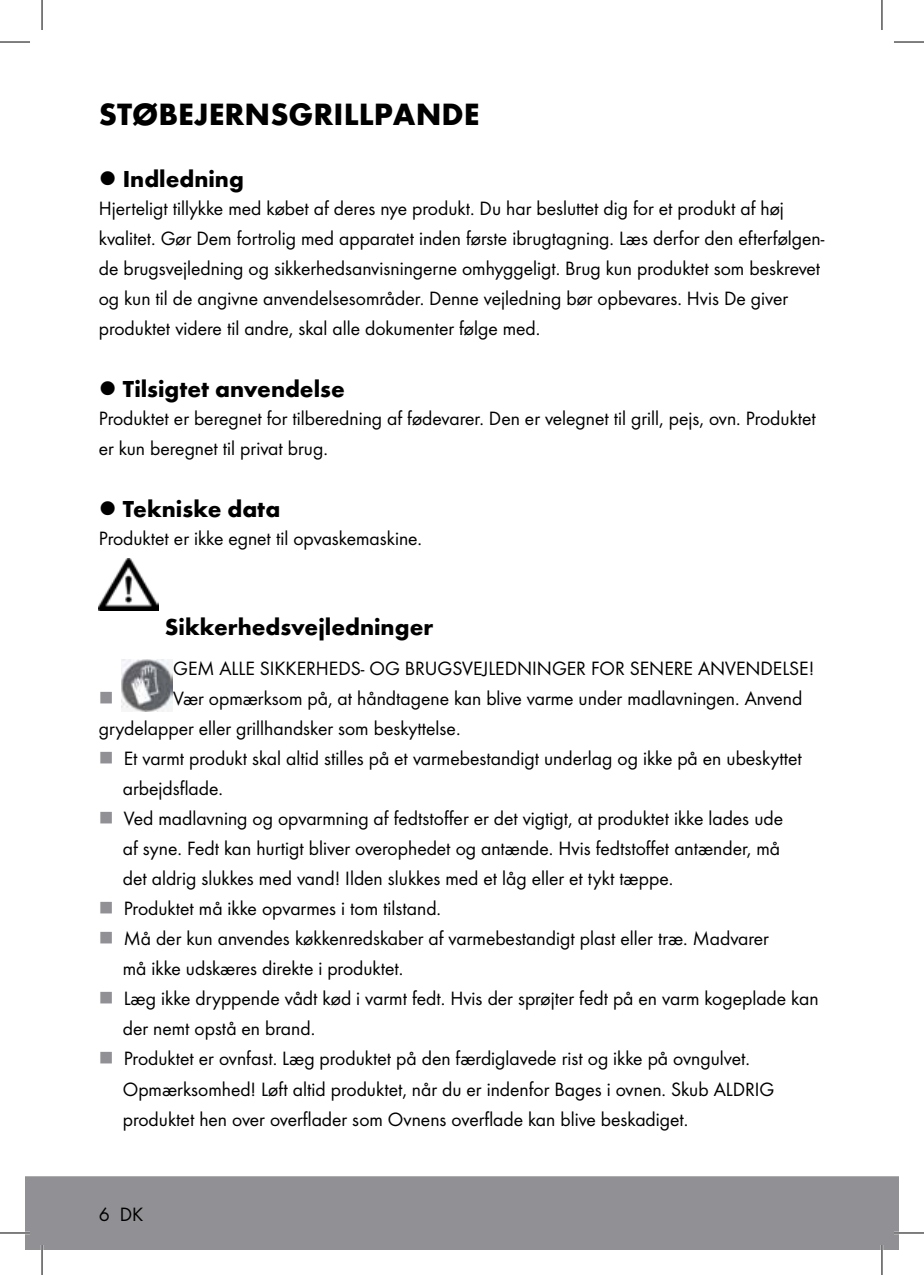
<style>
.page{position:relative;width:924px;height:1275px;background:#fff}
.page>*{position:absolute;margin:0;border:0;box-sizing:border-box;transform-origin:0 0}
.t1{font:700 32px "Futura";color:#000}
.t2{font:700 24px "Futura";color:#000}
.t3{font:20px/30px "Futura Boo";color:#000}
.t4{font:20px "Wingdings";color:#919195}
.s1{color:#919195}
</style>
<div class="page">
<div style="left:25px;top:1176px;width:873px;height:74px;background:#919195"></div>
<img style="left:99px;top:558px;width:59px;height:52px">
<img style="left:121px;top:660px;width:51px;height:51px">
<hr style="left:0;top:1231px;width:30px;height:3px;background:#fff">
<hr style="left:893px;top:1231px;width:30px;height:3px;background:#fff">
<hr style="left:41px;top:1245px;width:2px;height:30px;background:#fff">
<hr style="left:880px;top:1245px;width:2px;height:30px;background:#fff">
<hr style="left:0;top:42px;width:30px;height:1px;background:#000">
<hr style="left:893px;top:42px;width:30px;height:1px;background:#000">
<hr style="left:0;top:1232px;width:30px;height:1px;background:#000">
<hr style="left:893px;top:1232px;width:30px;height:1px;background:#000">
<hr style="left:42px;top:0;width:1px;height:30px;background:#000">
<hr style="left:42px;top:1245px;width:1px;height:30px;background:#000">
<hr style="left:881px;top:0;width:1px;height:30px;background:#000">
<hr style="left:881px;top:1245px;width:1px;height:30px;background:#000">
<h1 class="t1" style="left:99px;top:95px;width:382px">STØBEJERNSGRILLPANDE</h1>
<p class="t2" style="left:99px;top:164px;width:146px">● Indledning</p>
<p class="t3" style="left:99px;top:193px;width:726px">Hjerteligt tillykke med købet af deres nye produkt. Du har besluttet dig for et produkt af høj kvalitet. Gør Dem fortrolig med apparatet inden første ibrugtagning. Læs derfor den efterfølgen&shy;de brugsvejledning og sikkerhedsanvisningerne omhyggeligt. Brug kun produktet som beskrevet og kun til de angivne anvendelsesområder. Denne vejledning bør opbevares. Hvis De giver produktet videre til andre, skal alle dokumenter følge med.</p>
<p class="t2" style="left:99px;top:374px;width:247px">● Tilsigtet anvendelse</p>
<p class="t3" style="left:99px;top:403px;width:718px">Produktet er beregnet for tilberedning af fødevarer. Den er velegnet til grill, pejs, ovn. Produktet er kun beregnet til privat brug.</p>
<p class="t2" style="left:99px;top:494px;width:183px">● Tekniske data</p>
<p class="t3" style="left:99px;top:523px;width:325px">Produktet er ikke egnet til opvaskemaskine.</p>
<p class="t2" style="left:165px;top:612px;width:270px">Sikkerhedsvejledninger</p>
<p class="t3" style="left:173px;top:653px;width:642px">GEM ALLE SIKKERHEDS- OG BRUGSVEJLEDNINGER FOR SENERE ANVENDELSE!</p>
<p class="t3" style="left:99px;top:683px;width:704px;text-indent:74px">Vær opmærksom på, at håndtagene kan blive varme under madlavningen. Anvend grydelapper eller grillhandsker som beskyttelse.</p>
<p class="t3" style="left:123px;top:743px;width:680px;text-indent:-24px"><span class="s1">■</span> Et varmt produkt skal altid stilles på et varmebestandigt underlag og ikke på en ubeskyttet arbejdsflade.</p>
<p class="t3" style="left:123px;top:803px;width:661px;text-indent:-24px"><span class="s1">■</span> Ved madlavning og opvarmning af fedtstoffer er det vigtigt, at produktet ikke lades ude af syne. Fedt kan hurtigt bliver overophedet og antænde. Hvis fedtstoffet antænder, må det aldrig slukkes med vand! Ilden slukkes med et låg eller et tykt tæppe.</p>
<p class="t3" style="left:99px;top:893px;width:344px"><span class="s1">■</span> Produktet må ikke opvarmes i tom tilstand.</p>
<p class="t3" style="left:123px;top:923px;width:647px;text-indent:-24px"><span class="s1">■</span> Må der kun anvendes køkkenredskaber af varmebestandigt plast eller træ. Madvarer må ikke udskæres direkte i produktet.</p>
<p class="t3" style="left:123px;top:983px;width:697px;text-indent:-24px"><span class="s1">■</span> Læg ikke dryppende vådt kød i varmt fedt. Hvis der sprøjter fedt på en varm kogeplade kan der nemt opstå en brand.</p>
<p class="t3" style="left:123px;top:1043px;width:653px;text-indent:-24px"><span class="s1">■</span> Produktet er ovnfast. Læg produktet på den færdiglavede rist og ikke på ovngulvet.<br>Opmærksomhed! Løft altid produktet, når du er indenfor Bages i ovnen. Skub ALDRIG produktet hen over overflader som Ovnens overflade kan blive beskadiget.</p>
<p class="t4" style="left:99px;top:687px;width:16px">■</p>
<p class="t3" style="left:99px;top:1199px;width:46px">6 DK</p>
</div>
